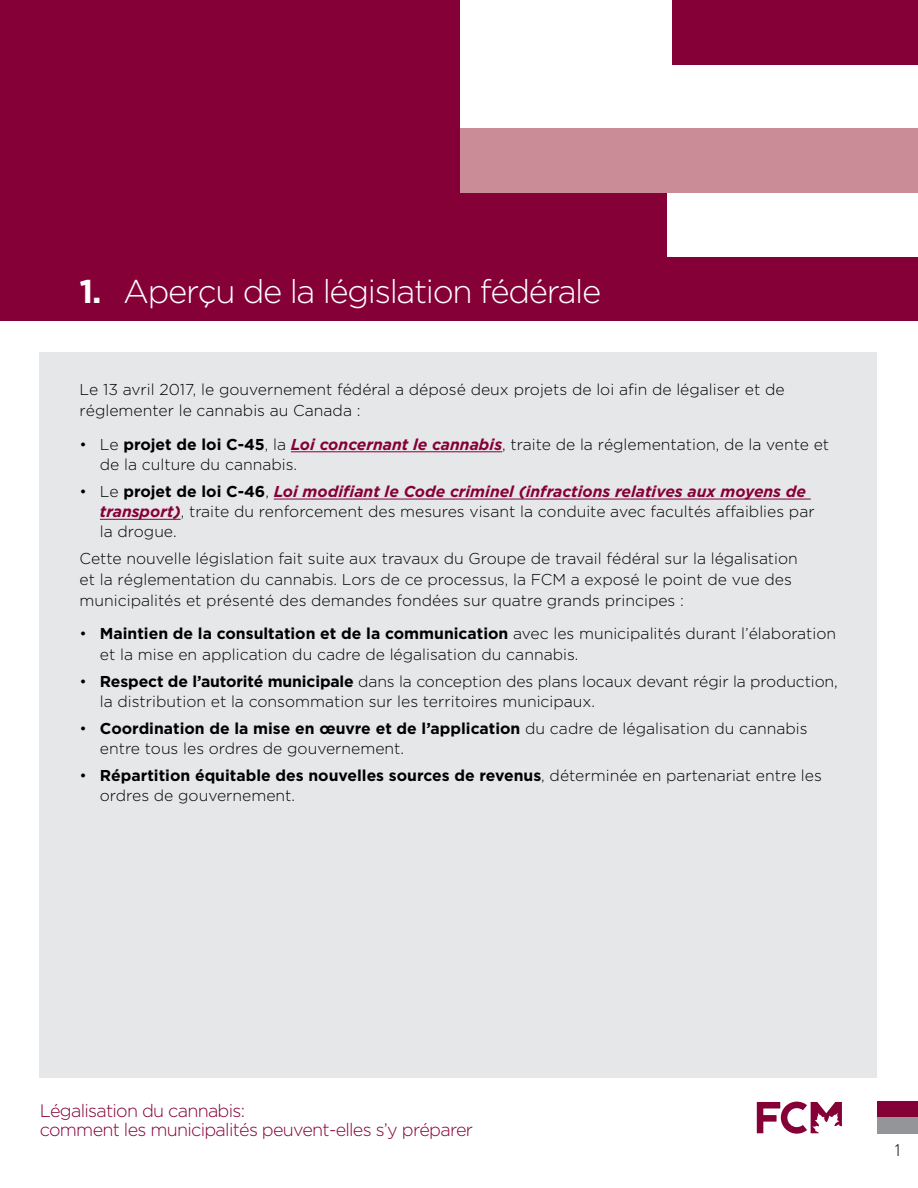
<style>
.page{position:relative;width:918px;height:1188px;background:#fff}
.page>*{position:absolute;margin:0;border:0;box-sizing:border-box;transform-origin:0 0}
.t1{font:300 32.85px "Gotham";letter-spacing:-.04em;color:#fff}
.t2{font:300 18px/19.5px "Gotham";letter-spacing:-.04em;color:#860038}
.t3{font:300 16.5px "DIN";color:#000}
.t4{font:300 15.75px/20.2px "Gotham";color:#000}
.s1{font-weight:700}
.s2{font-weight:700;font-style:italic;color:#860038}
</style>
<div class="page">
<div style="left:877px;top:1102px;width:41px;height:16px;background:#860038"></div>
<div style="left:877px;top:1118px;width:41px;height:16px;background:#939598"></div>
<div style="left:40px;top:353px;width:837px;height:725px;background:#e6e7e8"></div>
<hr style="left:100px;top:519px;width:81px;height:1px;background:#860038">
<hr style="left:274px;top:499px;width:537px;height:1px;background:#860038">
<hr style="left:291px;top:452px;width:211px;height:1px;background:#860038">
<hr style="left:0;top:0;width:2px;height:321px;background:#860038">
<div style="left:2px;top:0;width:458px;height:321px;background:#860038"></div>
<div style="left:460px;top:193px;width:458px;height:128px;background:#860038"></div>
<div style="left:668px;top:184px;width:250px;height:73px;background:#fff"></div>
<div style="left:460px;top:129px;width:458px;height:64px;background:#ca8d97"></div>
<div style="left:673px;top:0;width:245px;height:65px;background:#860038"></div>
<svg style="left:757px;top:1102px;width:85px;height:32px"></svg>
<h2 class="t1" style="left:92px;top:274px;width:511px"><span class="s1">.</span> Aperçu de la lé islation fédérale</h2>
<p class="t4" style="left:80px;top:379px;width:707px;line-height:21px">Le 13 avril 2017, le ouvernement fédéral a déposé deux projets de loi afn de lé aliser et de ré lementer le cannabis au Canada :</p>
<p class="t4" style="left:100px;top:434px;width:731px;text-indent:-20px">• Le <span class="s1">projet de loi C-45</span>, la <span class="s2">Loi concernant le cannabis</span>, traite de la ré lementation, de la vente et de la culture du cannabis.</p>
<p class="t4" style="left:100px;top:481px;width:716px;text-indent:-20px">• Le <span class="s1">projet de loi C-46</span>, <span class="s2">Loi modifant le Code criminel (infractions relatives aux moyens de transport</span> , traite du renforcement des mesures visant la conduite avec facultés affaiblies par la dro ue.</p>
<p class="t4" style="left:80px;top:548px;width:720px">Cette nouvelle lé islation fait suite aux travaux du Groupe de travail fédéral sur la lé alisation et la ré lementation du cannabis. Lors de ce processus, la FCM a exposé le point de vue des municipalités et présenté des demandes fondées sur quatre rands principes :</p>
<p class="t4" style="left:100px;top:624px;width:738px;text-indent:-20px">• <span class="s1">Maintien de la consultation et de la communication</span> avec les municipalités durant l’élaboration et la mise en application du cadre de lé alisation du cannabis.</p>
<p class="t4" style="left:100px;top:671px;width:739px;text-indent:-20px">• <span class="s1">Respect de l’autorité municipale</span> dans la conception des plans locaux devant ré ir la production, la distribution et la consommation sur les territoires municipaux.</p>
<p class="t4" style="left:100px;top:718px;width:709px;text-indent:-20px">• <span class="s1">Coordination de la mise en œuvre et de l’application</span> du cadre de lé alisation du cannabis entre tous les ordres de ouvernement.</p>
<p class="t4" style="left:100px;top:765px;width:724px;text-indent:-20px">• <span class="s1">Répartition équitable des nouvelles sources de revenus</span>, déterminée en partenariat entre les ordres de ouvernement.</p>
<p class="t2" style="left:40px;top:1100px;width:435px">Lé alisation du cannabis:<br>comment les municipalités peuvent-elles s’y préparer</p>
<p class="t3" style="left:893px;top:1140px;width:10px">1</p>
</div>
